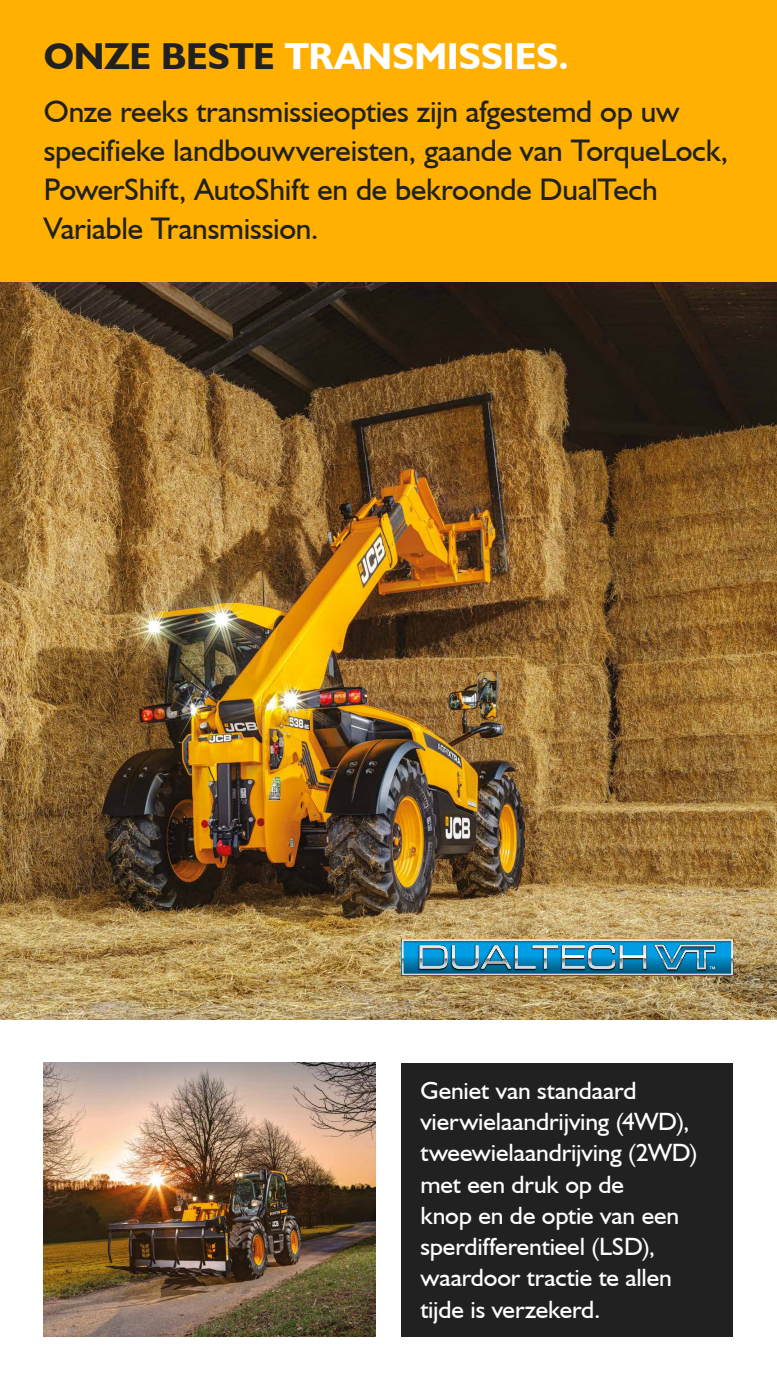
<style>
.page{position:relative;width:777px;height:1380px;background:#fff}
.page>*{position:absolute;margin:0;border:0;box-sizing:border-box;transform-origin:0 0}
.t1{font:700 37.5px "JCB Euro";letter-spacing:-.005em;color:#fff}
.t2{font:31.25px/39.1px "JCB Euro Roman";letter-spacing:-.005em;color:#212121}
.t3{font:25px/31.2px "JCB Euro Roman";letter-spacing:-.005em;color:#fff}
.s1{color:#212121}
</style>
<div class="page">
<img style="left:0;top:282px;width:776px;height:737px">
<div style="left:0;top:0;width:776px;height:282px;background:#ffb000"></div>
<div style="left:401px;top:1063px;width:332px;height:273px;background:#212121"></div>
<img style="left:44px;top:1063px;width:331px;height:273px">
<svg style="left:401px;top:939px;width:331px;height:36px;background:#3b94ba"></svg>
<h1 class="t1" style="left:44px;top:41px;width:526px"><span class="s1">ONZE BESTE</span> TRANSMISSIES.</h1>
<p class="t2" style="left:44px;top:94px;width:686px">Onze reeks transmissieopties zijn afgestemd op uw specifieke landbouwvereisten, gaande van TorqueLock, PowerShift, AutoShift en de bekroonde DualTech Variable Transmission.</p>
<p class="t3" style="left:420px;top:1077px;width:278px">Geniet van standaard vierwielaandrijving (4WD), tweewielaandrijving (2WD) met een druk op de<br>knop en de optie van een sperdifferentieel (LSD), waardoor tractie te allen tijde is verzekerd.</p>
</div>
